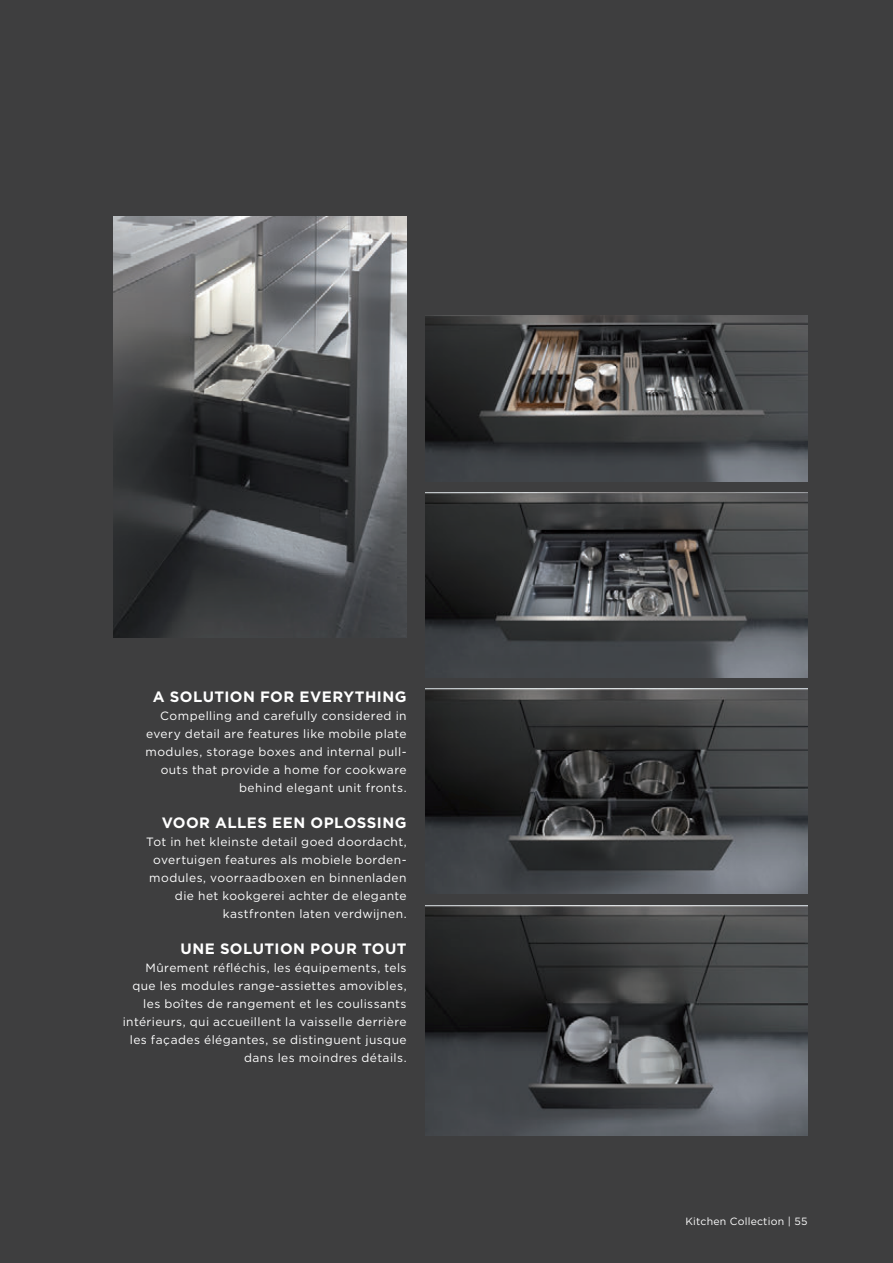
<style>
.page{position:relative;width:893px;height:1263px;background:#3e3e3f}
.page>*{position:absolute;margin:0;border:0;box-sizing:border-box;transform-origin:0 0}
.t1{font:700 15px "Gotham";letter-spacing:.035em;color:#fff}
.t2{font:12px/18px "Gotham";letter-spacing:.035em;color:#fff;text-align:right}
.t3{font:10.5px "Gotham";letter-spacing:.02em;color:#fff}
</style>
<div class="page">
<img style="left:113px;top:217px;width:294px;height:421px">
<img style="left:425px;top:493px;width:383px;height:184px">
<img style="left:425px;top:689px;width:383px;height:205px">
<img style="left:425px;top:906px;width:383px;height:229px">
<img style="left:425px;top:316px;width:383px;height:166px">
<p class="t1" style="left:153px;top:687px;width:255px">A SOLUTION FOR EVERYTHING</p>
<p class="t2" style="left:146px;top:706px;width:263px">Compelling and carefully considered in every detail are features like mobile plate modules, storage boxes and internal pull&shy;outs that provide a home for cookware behind elegant unit fronts.</p>
<p class="t1" style="left:162px;top:813px;width:246px">VOOR ALLES EEN OPLOSSING</p>
<p class="t2" style="left:146px;top:832px;width:262px">Tot in het kleinste detail goed doordacht, overtuigen features als mobiele borden&shy;modules, voorraadboxen en binnenladen die het kookgerei achter de elegante kastfronten laten verdwijnen.</p>
<p class="t1" style="left:180px;top:939px;width:228px">UNE SOLUTION POUR TOUT</p>
<p class="t2" style="left:123px;top:958px;width:285px">Mûrement réfléchis, les équipements, tels que les modules range-assiettes amovibles, les boîtes de rangement et les coulissants intérieurs, qui accueillent la vaisselle derrière les façades élégantes, se distinguent jusque dans les moindres détails.</p>
<p class="t3" style="left:685px;top:1214px;width:124px">Kitchen Collection | 55</p>
</div>
